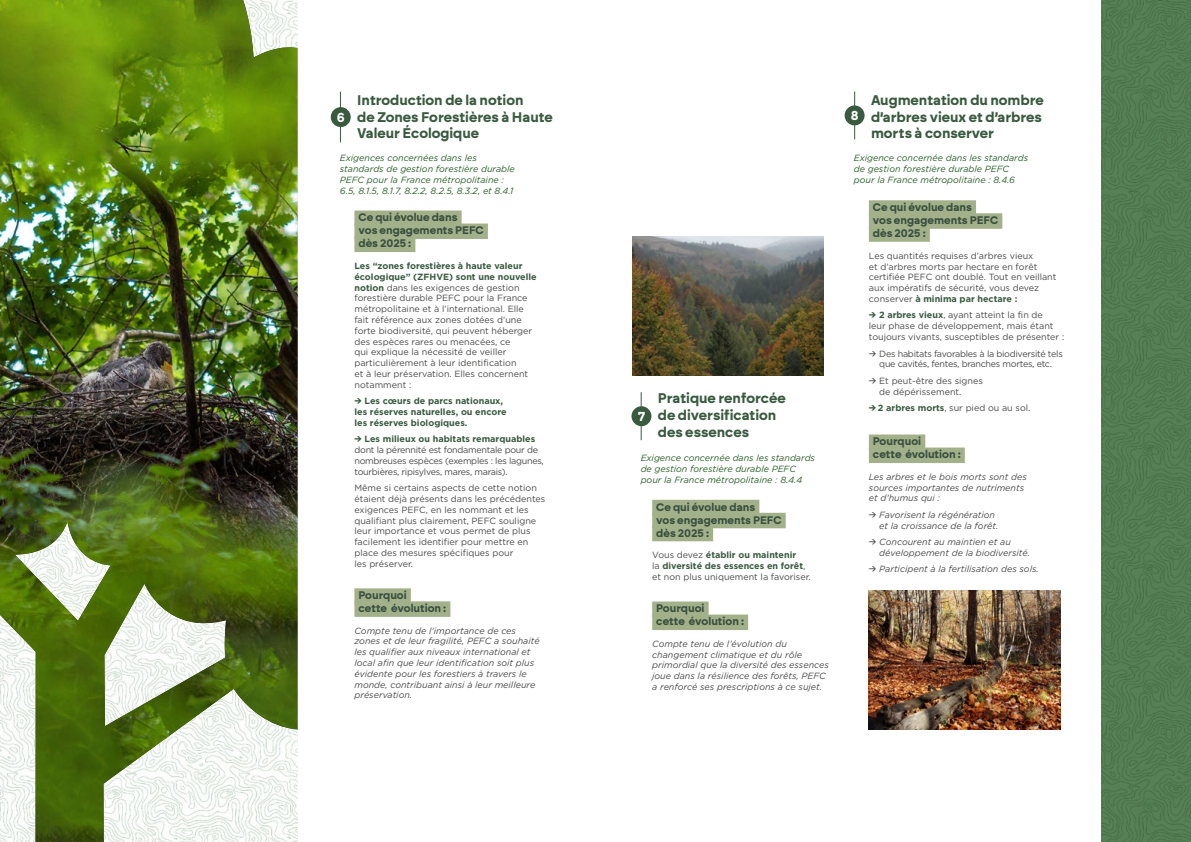
<style>
.page{position:relative;width:1191px;height:842px;background:#fff}
.page>*{position:absolute;margin:0;border:0;box-sizing:border-box;transform-origin:0 0}
.t1{font:700 14px/16.8px "Brockmann";color:#395a3f}
.t2{font:700 13px "Brockmann";color:#fff}
.t3{font:700 11px/13px "Brockmann";color:#394e3f}
.t4{font:9px/10.8px "Gotham HTF";color:#4a4a49}
.t5{font:italic 9px/10.8px "Gotham HTF";color:#4a4a49}
.t6{font:italic 9px/10.8px "Gotham HTF";color:#275f28}
.t7{font:9px/10.8px "Gotham HTF";letter-spacing:-.03em;color:#4a4a49;text-align:center}
.t8{font:700 9px/10.8px "Gotham HTF";color:#395a3f}
.s1{font-weight:700;color:#395a3f}
.s2{font-family:"Brockmann"}
.s3{font-family:"Brockmann";font-weight:700;color:#395a3f}
.s4{font-weight:400;color:#4a4a49}
.s5{font-family:"Brockmann";font-weight:500}
.s6{font-family:"Brockmann";font-weight:500;font-style:normal}
</style>
<div class="page">
<img style="left:0;top:0;width:298px;height:842px">
<img style="left:1101px;top:0;width:90px;height:842px">
<hr style="left:640px;top:392px;width:1px;height:48px;background:#395a3f">
<div style="left:631px;top:406px;width:20px;height:20px;background:#395a3f;border-radius:50%"></div>
<hr style="left:854px;top:91px;width:1px;height:48px;background:#395a3f">
<div style="left:844px;top:105px;width:20px;height:20px;background:#395a3f;border-radius:50%"></div>
<img style="left:869px;top:590px;width:191px;height:139px">
<img style="left:632px;top:236px;width:192px;height:139px">
<hr style="left:340px;top:92px;width:1px;height:50px;background:#395a3f">
<div style="left:331px;top:107px;width:20px;height:20px;background:#395a3f;border-radius:50%"></div>
<div style="left:354px;top:211px;width:107px;height:15px;background:#a2b18a"></div>
<div style="left:354px;top:224px;width:134px;height:15px;background:#a2b18a"></div>
<div style="left:354px;top:237px;width:61px;height:15px;background:#a2b18a"></div>
<div style="left:652px;top:500px;width:107px;height:15px;background:#a2b18a"></div>
<div style="left:652px;top:513px;width:133px;height:15px;background:#a2b18a"></div>
<div style="left:652px;top:526px;width:61px;height:15px;background:#a2b18a"></div>
<div style="left:869px;top:200px;width:107px;height:16px;background:#a2b18a"></div>
<div style="left:869px;top:213px;width:133px;height:16px;background:#a2b18a"></div>
<div style="left:869px;top:226px;width:60px;height:16px;background:#a2b18a"></div>
<div style="left:354px;top:588px;width:57px;height:16px;background:#a2b18a"></div>
<div style="left:354px;top:601px;width:96px;height:16px;background:#a2b18a"></div>
<div style="left:652px;top:601px;width:56px;height:16px;background:#a2b18a"></div>
<div style="left:652px;top:614px;width:96px;height:16px;background:#a2b18a"></div>
<div style="left:869px;top:434px;width:56px;height:16px;background:#a2b18a"></div>
<div style="left:869px;top:447px;width:95px;height:16px;background:#a2b18a"></div>
<h1 class="t1" style="left:357px;top:91px;width:197px">Introduction de la notion<br>de Zones Forestières à Haute<br>Valeur Écologique</h1>
<h2 class="t2" style="left:337px;top:109px;width:10px">6</h2>
<p class="t6" style="left:340px;top:153px;width:176px">Exigences concernées dans les standards de gestion forestière durable PEFC pour la France métropolitaine :<br>6.5, 8.1.5, 8.1.7, 8.2.2, 8.2.5, 8.3.2, et 8.4.1</p>
<p class="t3" style="left:358px;top:211px;width:127px">Ce qui évolue dans<br>vos engagements PEFC dès 2025 :</p>
<p class="t4" style="left:354px;top:260px;width:184px"><span class="s1">Les “zones forestières à haute valeur écologique” (ZFHVE) sont une nouvelle notion</span> dans les exigences de gestion forestière durable PEFC pour la France métropolitaine et à l’international. Elle fait référence aux zones dotées d’une forte biodiversité, qui peuvent héberger des espèces rares ou menacées, ce<br>qui explique la nécessité de veiller particulièrement à leur identification<br>et à leur préservation. Elles concernent notamment :</p>
<p class="t8" style="left:354px;top:395px;width:154px"><span class="s2">→</span> Les cœurs de parcs nationaux, les réserves naturelles, ou encore les réserves biologiques.</p>
<p class="t7" style="left:354px;top:434px;width:191px;text-align:left"><span class="s3">→</span> <span class="s1">Les milieux ou habitats remarquables </span>dont la pérennité est fondamentale pour de nombreuses espèces (exemples : les lagunes, tourbières, ripisylves, mares, marais).</p>
<p class="t4" style="left:354px;top:483px;width:192px">Même si certains aspects de cette notion étaient déjà présents dans les précédentes exigences PEFC, en les nommant et les qualifiant plus clairement, PEFC souligne leur importance et vous permet de plus facilement les identifier pour mettre en place des mesures spécifiques pour<br>les préserver.</p>
<p class="t3" style="left:358px;top:589px;width:89px">Pourquoi<br>cette évolution :</p>
<p class="t5" style="left:354px;top:625px;width:187px">Compte tenu de l’importance de ces zones et de leur fragilité, PEFC a souhaité les qualifier aux niveaux international et local afin que leur identification soit plus évidente pour les forestiers à travers le monde, contribuant ainsi à leur meilleure préservation.</p>
<h2 class="t2" style="left:638px;top:408px;width:9px">7</h2>
<h1 class="t1" style="left:658px;top:390px;width:129px">Pratique renforcée de diversification des essences</h1>
<p class="t6" style="left:640px;top:453px;width:176px">Exigence concernée dans les standards de gestion forestière durable PEFC pour la France métropolitaine : 8.4.4</p>
<p class="t3" style="left:656px;top:500px;width:127px">Ce qui évolue dans<br>vos engagements PEFC dès 2025 :</p>
<p class="t8" style="left:652px;top:549px;width:160px"><span class="s4">Vous devez</span> établir ou maintenir<br><span class="s4">la</span> diversité des essences en forêt<span class="s4">, et non plus uniquement la favoriser.</span></p>
<p class="t3" style="left:656px;top:602px;width:89px">Pourquoi<br>cette évolution :</p>
<p class="t5" style="left:652px;top:638px;width:178px">Compte tenu de l’évolution du changement climatique et du rôle primordial que la diversité des essences joue dans la résilience des forêts, PEFC a renforcé ses prescriptions à ce sujet.</p>
<h1 class="t1" style="left:871px;top:91px;width:174px">Augmentation du nombre d’arbres vieux et d’arbres morts à conserver</h1>
<h2 class="t2" style="left:850px;top:107px;width:9px">8</h2>
<p class="t6" style="left:853px;top:153px;width:176px">Exigence concernée dans les standards de gestion forestière durable PEFC pour la France métropolitaine : 8.4.6</p>
<p class="t3" style="left:873px;top:201px;width:127px">Ce qui évolue dans<br>vos engagements PEFC dès 2025 :</p>
<p class="t4" style="left:869px;top:250px;width:189px">Les quantités requises d’arbres vieux<br>et d’arbres morts par hectare en forêt certifiée PEFC ont doublé. Tout en veillant aux impératifs de sécurité, vous devez conserver <span class="s1">à minima par hectare :</span></p>
<p class="t4" style="left:869px;top:310px;width:197px"><span class="s3">→</span> <span class="s1">2 arbres vieux</span>, ayant atteint la fin de<br>leur phase de développement, mais étant toujours vivants, susceptibles de présenter :</p>
<p class="t7" style="left:869px;top:348px;width:195px"><span class="s5">→</span> Des habitats favorables à la biodiversité tels que cavités, fentes, branches mortes, etc.</p>
<p class="t4" style="left:879px;top:375px;width:105px;text-indent:-10px"><span class="s5">→</span> Et peut-être des signes de dépérissement.</p>
<p class="t4" style="left:869px;top:402px;width:163px"><span class="s3">→</span> <span class="s1">2 arbres morts</span>, sur pied ou au sol.</p>
<p class="t3" style="left:873px;top:435px;width:89px">Pourquoi<br>cette évolution :</p>
<p class="t5" style="left:869px;top:471px;width:159px">Les arbres et le bois morts sont des sources importantes de nutriments et d’humus qui :</p>
<p class="t5" style="left:879px;top:509px;width:121px;text-indent:-10px"><span class="s6">→</span> Favorisent la régénération et la croissance de la forêt.</p>
<p class="t5" style="left:879px;top:537px;width:152px;text-indent:-10px"><span class="s6">→</span> Concourent au maintien et au développement de la biodiversité.</p>
<p class="t5" style="left:869px;top:564px;width:171px"><span class="s6">→</span> Participent à la fertilisation des sols.</p>
</div>
